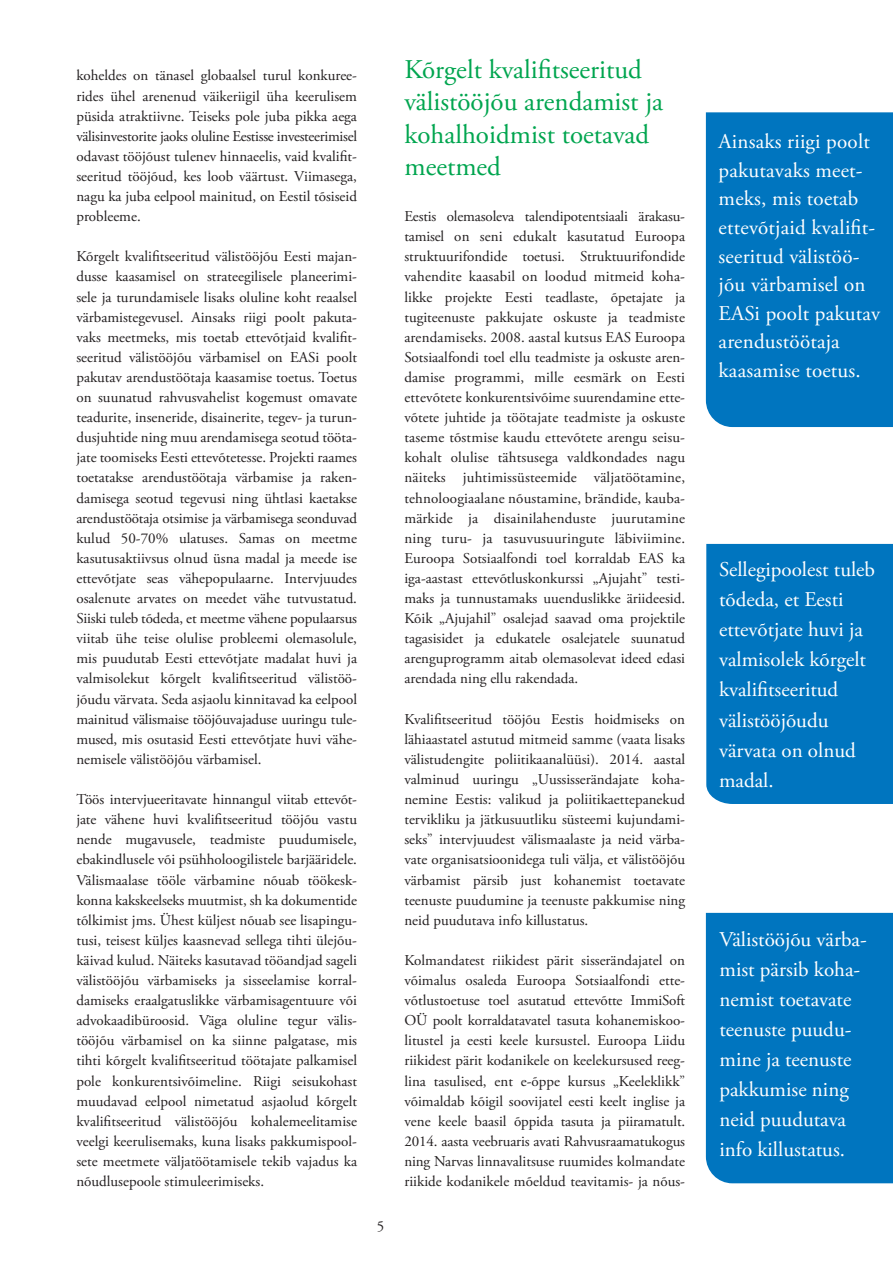
<style>
.page{position:relative;width:893px;height:1263px;background:#fff}
.page>*{position:absolute;margin:0;border:0;box-sizing:border-box;transform-origin:0 0}
.t1{font:27px/32.4px "Adobe Garamond Pro";color:#00a54f}
.t2{font:21px/28.5px "Adobe Garamond Pro";color:#fff}
.t3{font:15px/20.1px "Adobe Garamond Pro";color:#231f20;text-align:justify}
</style>
<div class="page">
<div style="left:706px;top:112px;width:187px;height:315px;background:#0075bf"></div>
<div style="left:706px;top:913px;width:187px;height:270px;background:#0075bf"></div>
<div style="left:706px;top:544px;width:187px;height:260px;background:#0075bf"></div>
<p class="t3" style="left:76px;top:67px;width:282px">koheldes on tänasel globaalsel turul konkuree&shy;rides ühel arenenud väikeriigil üha keerulisem püsida atraktiivne. Teiseks pole juba pikka aega välisinvestorite jaoks oluline Eestisse investeerimisel odavast tööjõust tulenev hinnaeelis, vaid kvalifit&shy;seeritud tööjõud, kes loob väärtust. Viimasega, nagu ka juba eelpool mainitud, on Eestil tõsiseid probleeme.</p>
<p class="t3" style="left:76px;top:248px;width:282px">Kõrgelt kvalifitseeritud välistööjõu Eesti majan&shy;dusse kaasamisel on strateegilisele planeerimi&shy;sele ja turundamisele lisaks oluline koht reaalsel värbamistegevusel. Ainsaks riigi poolt pakuta&shy;vaks meetmeks, mis toetab ettevõtjaid kvalifit&shy;seeritud välistööjõu värbamisel on EASi poolt pakutav arendustöötaja kaasamise toetus. Toetus on suunatud rahvusvahelist kogemust omavate teadurite, inseneride, disainerite, tegev- ja turun&shy;dusjuhtide ning muu arendamisega seotud tööta&shy;jate toomiseks Eesti ettevõtetesse. Projekti raames toetatakse arendustöötaja värbamise ja raken&shy;damisega seotud tegevusi ning ühtlasi kaetakse arendustöötaja otsimise ja värbamisega seonduvad kulud 50-70% ulatuses. Samas on meetme kasutusaktiivsus olnud üsna madal ja meede ise ettevõtjate seas vähepopulaarne. Intervjuudes osalenute arvates on meedet vähe tutvustatud.<br>Siiski tuleb tõdeda, et meetme vähene populaarsus viitab ühe teise olulise probleemi olemasolule, mis puudutab Eesti ettevõtjate madalat huvi ja valmisolekut kõrgelt kvalifitseeritud välistöö&shy;jõudu värvata. Seda asjaolu kinnitavad ka eelpool mainitud välismaise tööjõuvajaduse uuringu tule&shy;mused, mis osutasid Eesti ettevõtjate huvi vähe&shy;nemisele välistööjõu värbamisel.</p>
<p class="t3" style="left:76px;top:790px;width:282px">Töös intervjueeritavate hinnangul viitab ettevõt&shy;jate vähene huvi kvalifitseeritud tööjõu vastu nende mugavusele, teadmiste puudumisele, ebakindlusele või psühholoogilistele barjääridele.<br>Välismaalase tööle värbamine nõuab töökesk&shy;konna kakskeelseks muutmist, sh ka dokumentide tõlkimist jms. Ühest küljest nõuab see lisapingu&shy;tusi, teisest küljes kaasnevad sellega tihti ülejõu&shy;käivad kulud. Näiteks kasutavad tööandjad sageli välistööjõu värbamiseks ja sisseelamise korral&shy;damiseks eraalgatuslikke värbamisagentuure või advokaadibüroosid. Väga oluline tegur välis&shy;tööjõu värbamisel on ka siinne palgatase, mis tihti kõrgelt kvalifitseeritud töötajate palkamisel pole konkurentsivõimeline. Riigi seisukohast muudavad eelpool nimetatud asjaolud kõrgelt kvalifitseeritud välistööjõu kohalemeelitamise veelgi keerulisemaks, kuna lisaks pakkumispool&shy;sete meetmete väljatöötamisele tekib vajadus ka nõudlusepoole stimuleerimiseks.</p>
<p class="t3" style="left:377px;top:1218px;width:9px">5</p>
<h1 class="t1" style="left:404px;top:55px;width:260px">Kõrgelt kvalifitseeritud välistööjõu arendamist ja kohalhoidmist toetavad meetmed</h1>
<p class="t3" style="left:404px;top:208px;width:282px">Eestis olemasoleva talendipotentsiaali ärakasu&shy;tamisel on seni edukalt kasutatud Euroopa struktuurifondide toetusi. Struktuurifondide vahendite kaasabil on loodud mitmeid koha&shy;likke projekte Eesti teadlaste, õpetajate ja tugiteenuste pakkujate oskuste ja teadmiste arendamiseks. 2008. aastal kutsus EAS Euroopa Sotsiaalfondi toel ellu teadmiste ja oskuste aren&shy;damise programmi, mille eesmärk on Eesti ettevõtete konkurentsivõime suurendamine ette&shy;võtete juhtide ja töötajate teadmiste ja oskuste taseme tõstmise kaudu ettevõtete arengu seisu&shy;kohalt olulise tähtsusega valdkondades nagu näiteks juhtimissüsteemide väljatöötamine, tehnoloogiaalane nõustamine, brändide, kauba&shy;märkide ja disainilahenduste juurutamine ning turu- ja tasuvusuuringute läbiviimine.<br>Euroopa Sotsiaalfondi toel korraldab EAS ka iga-aastast ettevõtluskonkurssi „Ajujaht” testi&shy;maks ja tunnustamaks uuenduslikke äriideesid.<br>Kõik „Ajujahil” osalejad saavad oma projektile tagasisidet ja edukatele osalejatele suunatud arenguprogramm aitab olemasolevat ideed edasi arendada ning ellu rakendada.</p>
<p class="t3" style="left:404px;top:710px;width:282px">Kvalifitseeritud tööjõu Eestis hoidmiseks on lähiaastatel astutud mitmeid samme (vaata lisaks välistudengite poliitikaanalüüsi). 2014. aastal valminud uuringu „Uussisserändajate koha&shy;nemine Eestis: valikud ja poliitikaettepanekud tervikliku ja jätkusuutliku süsteemi kujundami&shy;seks” intervjuudest välismaalaste ja neid värba&shy;vate organisatsioonidega tuli välja, et välistööjõu värbamist pärsib just kohanemist toetavate teenuste puudumine ja teenuste pakkumise ning neid puudutava info killustatus.</p>
<p class="t3" style="left:404px;top:951px;width:282px">Kolmandatest riikidest pärit sisserändajatel on võimalus osaleda Euroopa Sotsiaalfondi ette&shy;võtlustoetuse toel asutatud ettevõtte ImmiSoft OÜ poolt korraldatavatel tasuta kohanemiskoo&shy;litustel ja eesti keele kursustel. Euroopa Liidu riikidest pärit kodanikele on keelekursused reeg&shy;lina tasulised, ent e-õppe kursus „Keeleklikk” võimaldab kõigil soovijatel eesti keelt inglise ja vene keele baasil õppida tasuta ja piiramatult.<br>2014. aasta veebruaris avati Rahvusraamatukogus ning Narvas linnavalitsuse ruumides kolmandate riikide kodanikele mõeldud teavitamis- ja nõus-</p>
<h2 class="t2" style="left:719px;top:129px;width:163px">Ainsaks riigi poolt pakutavaks meet&shy;meks, mis toetab ettevõtjaid kvalifit&shy;seeritud välistöö&shy;jõu värbamisel on<br>EASi poolt pakutav arendustöötaja kaasamise toetus.</h2>
<h2 class="t2" style="left:719px;top:556px;width:158px;line-height:30.2px">Sellegipoolest tuleb tõdeda, et Eesti ettevõtjate huvi ja valmisolek kõrgelt kvalifitseeritud välistööjõudu värvata on olnud madal.</h2>
<h2 class="t2" style="left:719px;top:926px;width:149px;line-height:30px">Välistööjõu värba&shy;mist pärsib koha&shy;nemist toetavate teenuste puudu&shy;mine ja teenuste pakkumise ning neid puudutava info killustatus.</h2>
</div>
